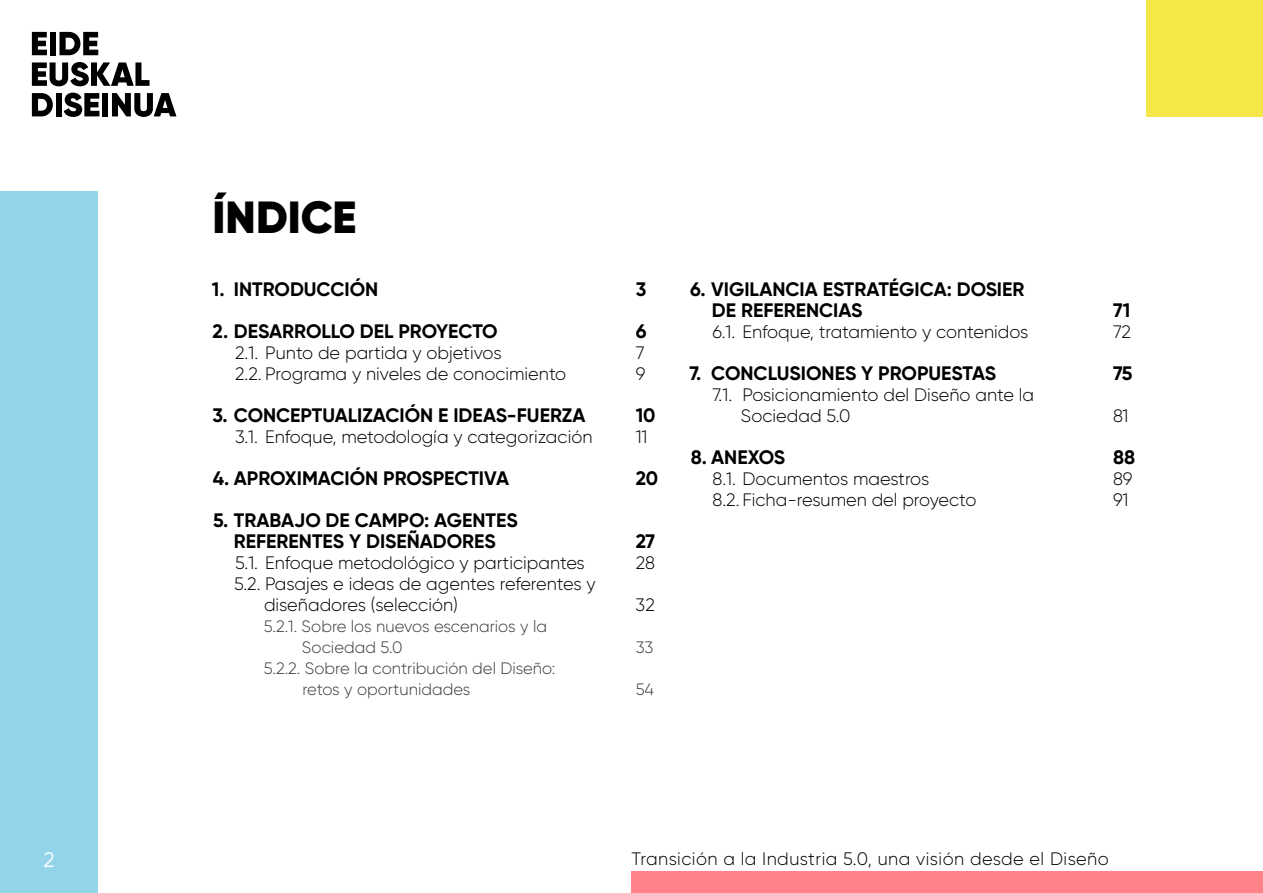
<style>
.page{position:relative;width:1263px;height:893px;background:#fff}
.page>*{position:absolute;margin:0;border:0;box-sizing:border-box;transform-origin:0 0}
.t1{font:900 45px "Gilroy";color:#000}
.t2{font:21px "Gilroy";color:#fff}
.t3{font:700 19.5px/21px "Gilroy";color:#000;text-align:center}
.t4{font:300 18px/21px "Gilroy";color:#000}
.t5{font:300 18px "Gilroy";letter-spacing:.025em;color:#000}
.t6{font:300 16.5px/21px "Gilroy";color:#3c3c3b}
</style>
<div class="page">
<div style="left:0;top:191px;width:98px;height:702px;background:#93d4e9"></div>
<div style="left:631px;top:872px;width:632px;height:21px;background:#ff8289"></div>
<div style="left:1146px;top:0;width:117px;height:117px;background:#f4e849"></div>
<svg style="left:32px;top:32px;width:15px;height:23px"></svg>
<div style="left:50px;top:32px;width:6px;height:23px;background:#000"></div>
<svg style="left:59px;top:32px;width:39px;height:23px"></svg>
<svg style="left:32px;top:62px;width:118px;height:24px"></svg>
<svg style="left:32px;top:93px;width:21px;height:23px"></svg>
<div style="left:56px;top:93px;width:6px;height:23px;background:#000"></div>
<svg style="left:64px;top:93px;width:35px;height:24px"></svg>
<div style="left:102px;top:93px;width:6px;height:23px;background:#000"></div>
<svg style="left:112px;top:93px;width:64px;height:24px"></svg>
<h1 class="t1" style="left:213px;top:188px;width:146px">ÍNDICE</h1>
<p class="t3" style="left:212px;top:278px;width:168px">1. INTRODUCCIÓN</p>
<p class="t3" style="left:636px;top:278px;width:12px">3</p>
<p class="t3" style="left:213px;top:320px;width:286px">2. DESARROLLO DEL PROYECTO</p>
<p class="t3" style="left:636px;top:320px;width:12px">6</p>
<p class="t4" style="left:235px;top:342px;width:268px">2.1. Punto de partida y objetivos</p>
<p class="t4" style="left:636px;top:342px;width:10px">7</p>
<p class="t4" style="left:235px;top:363px;width:333px">2.2. Programa y niveles de conocimiento</p>
<p class="t4" style="left:636px;top:363px;width:11px">9</p>
<p class="t3" style="left:212px;top:404px;width:375px">3. CONCEPTUALIZACIÓN E IDEAS-FUERZA</p>
<p class="t3" style="left:636px;top:404px;width:21px">10</p>
<p class="t4" style="left:235px;top:426px;width:359px">3.1. Enfoque, metodología y categorización</p>
<p class="t4" style="left:636px;top:426px;width:13px">11</p>
<p class="t3" style="left:213px;top:467px;width:298px">4. APROXIMACIÓN PROSPECTIVA</p>
<p class="t3" style="left:636px;top:467px;width:24px">20</p>
<p class="t3" style="left:213px;top:509px;width:306px">5. TRABAJO DE CAMPO: AGENTES<br>REFERENTES Y DISEÑADORES</p>
<p class="t3" style="left:636px;top:530px;width:21px">27</p>
<p class="t4" style="left:235px;top:552px;width:351px">5.1. Enfoque metodológico y participantes</p>
<p class="t4" style="left:636px;top:552px;width:21px">28</p>
<p class="t4" style="left:264px;top:573px;width:333px;text-indent:-30px">5.2. Pasajes e ideas de agentes referentes y diseñadores (selección)</p>
<p class="t4" style="left:636px;top:594px;width:21px">32</p>
<p class="t6" style="left:302px;top:615px;width:247px;text-indent:-38px">5.2.1. Sobre los nuevos escenarios y la<br>Sociedad 5.0</p>
<p class="t6" style="left:302px;top:657px;width:254px;text-indent:-39px">5.2.2. Sobre la contribución del Diseño: retos y oportunidades</p>
<p class="t6" style="left:636px;top:636px;width:19px">33</p>
<p class="t6" style="left:636px;top:678px;width:20px">54</p>
<p class="t3" style="left:712px;top:278px;width:314px;text-align:left;text-indent:-22px">6. VIGILANCIA ESTRATÉGICA: DOSIER<br>DE REFERENCIAS</p>
<p class="t3" style="left:1113px;top:299px;width:19px">71</p>
<p class="t4" style="left:712px;top:321px;width:318px">6.1. Enfoque, tratamiento y contenidos</p>
<p class="t4" style="left:1113px;top:321px;width:19px">72</p>
<p class="t3" style="left:689px;top:362px;width:308px">7. CONCLUSIONES Y PROPUESTAS</p>
<p class="t3" style="left:1113px;top:362px;width:21px">75</p>
<p class="t4" style="left:741px;top:384px;width:295px;text-indent:-28px">7.1. Posicionamiento del Diseño ante la<br>Sociedad 5.0</p>
<p class="t4" style="left:1113px;top:405px;width:17px">81</p>
<p class="t3" style="left:691px;top:446px;width:96px">8. ANEXOS</p>
<p class="t3" style="left:1113px;top:446px;width:24px">88</p>
<p class="t4" style="left:712px;top:468px;width:218px">8.1. Documentos maestros</p>
<p class="t4" style="left:1113px;top:468px;width:21px">89</p>
<p class="t4" style="left:712px;top:489px;width:266px">8.2. Ficha-resumen del proyecto</p>
<p class="t4" style="left:1113px;top:489px;width:17px">91</p>
<p class="t2" style="left:43px;top:847px;width:13px">2</p>
<p class="t5" style="left:631px;top:848px;width:479px">Transición a la Industria 5.0, una visión desde el Diseño</p>
</div>
